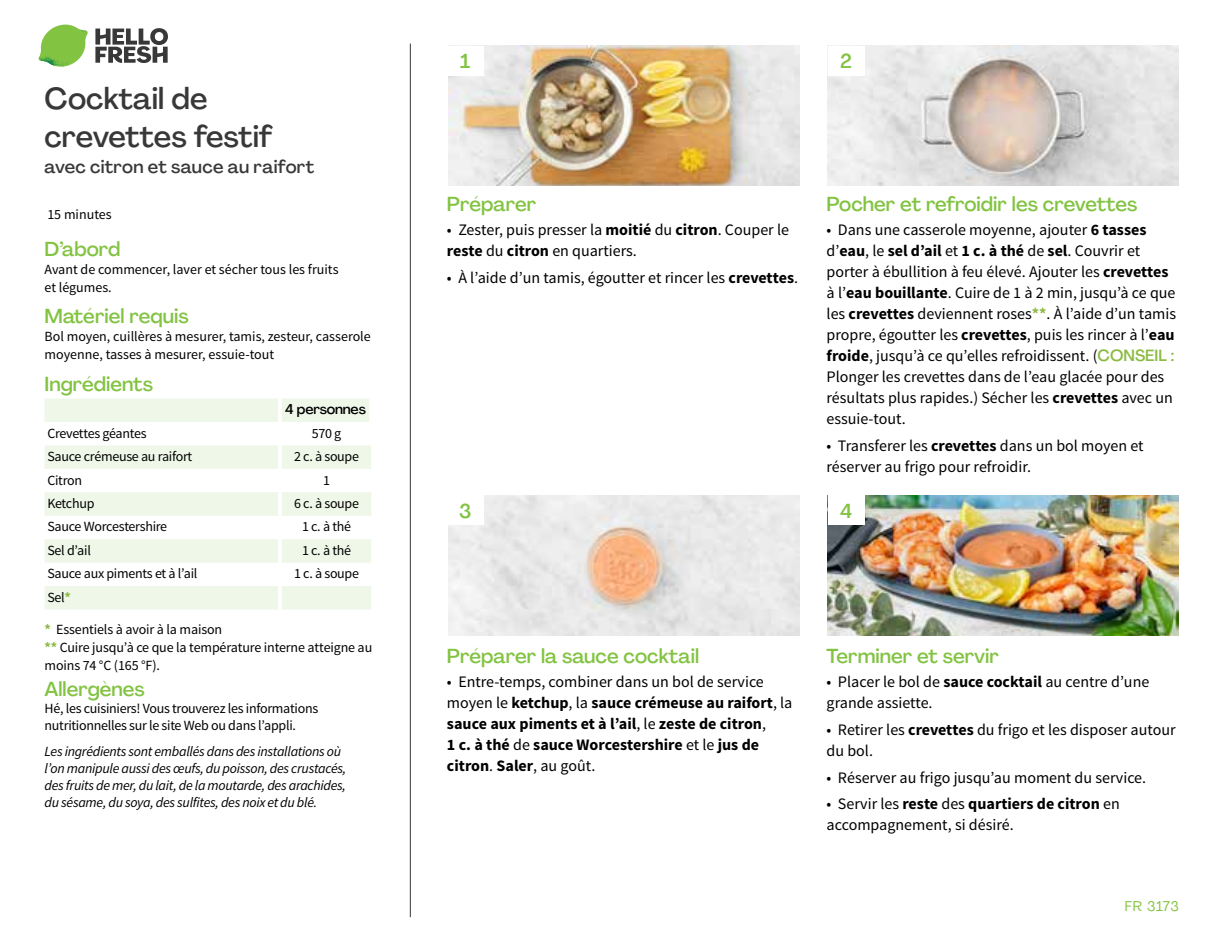
<style>
.page{position:relative;width:1224px;height:936px;background:#fff}
.page>*{position:absolute;margin:0;border:0;box-sizing:border-box;transform-origin:0 0}
.t1{font:500 30px/38px "Agrandir";color:#383839}
.t2{font:500 20px "Agrandir";color:#82c341}
.t3{font:500 18px "Agrandir";letter-spacing:.01em;color:#383839}
.t4{font:16px/21px "Source Sans Pro";color:#000}
.t5{font:700 16px/21px "Source Sans Pro";color:#000}
.t6{font:14px/18px "Source Sans Pro";letter-spacing:-.02em;color:#000}
.t7{font:italic 14px/17px "Source Sans Pro";letter-spacing:-.02em;color:#000}
.t8{font:14px/18px "Source Sans Pro";color:#000}
.t9{font:500 14px "Agrandir";letter-spacing:-.01em;color:#000}
.t10{font:14px "Agrandir";letter-spacing:.04em;color:#82c341}
.s1{font-weight:700;color:#8cba42}
.s2{font-weight:700}
.s3{font-family:"Agrandir";font-weight:500;color:#8cba42}
.s4{font-weight:400}
</style>
<div class="page">
<svg style="left:95px;top:28px;width:73px;height:35px"></svg>
<svg style="left:42px;top:25px;width:44px;height:28px"></svg>
<img style="left:65px;top:25px;width:23px;height:18px">
<img style="left:41px;top:40px;width:42px;height:8px">
<img style="left:39px;top:43px;width:43px;height:24px">
<img style="left:64px;top:48px;width:19px;height:18px">
<hr style="left:410px;top:44px;width:1px;height:873px;background:#383839">
<img style="left:448px;top:46px;width:351px;height:140px">
<img style="left:448px;top:496px;width:351px;height:139px">
<img style="left:828px;top:46px;width:351px;height:140px">
<img style="left:828px;top:496px;width:351px;height:139px">
<div style="left:447px;top:46px;width:37px;height:30px;background:#fff"></div>
<div style="left:447px;top:496px;width:37px;height:29px;background:#fff"></div>
<div style="left:828px;top:46px;width:36px;height:30px;background:#fff"></div>
<div style="left:828px;top:496px;width:36px;height:29px;background:#fff"></div>
<svg style="left:45px;top:399px;width:326px;height:211px;fill:#eff7e8"></svg>
<hr style="left:278px;top:399px;width:4px;height:23px;background:#fff">
<hr style="left:369px;top:399px;width:4px;height:23px;background:#fff">
<hr style="left:278px;top:422px;width:4px;height:23px;background:#fff">
<hr style="left:278px;top:445px;width:4px;height:24px;background:#fff">
<hr style="left:278px;top:469px;width:4px;height:23px;background:#fff">
<hr style="left:278px;top:492px;width:4px;height:24px;background:#fff">
<hr style="left:278px;top:516px;width:4px;height:23px;background:#fff">
<hr style="left:278px;top:539px;width:4px;height:24px;background:#fff">
<hr style="left:278px;top:563px;width:4px;height:23px;background:#fff">
<hr style="left:278px;top:586px;width:4px;height:24px;background:#fff">
<h1 class="t1" style="left:45px;top:79px;width:230px">Cocktail de crevettes festif</h1>
<p class="t3" style="left:45px;top:156px;width:271px">avec citron et sauce au raifort</p>
<p class="t8" style="left:47px;top:206px;width:66px">15 minutes</p>
<p class="t2" style="left:45px;top:237px;width:77px">D’abord</p>
<p class="t8" style="left:45px;top:261px;width:295px">Avant de commencer, laver et sécher tous les fruits et légumes.</p>
<p class="t2" style="left:45px;top:304px;width:146px">Matériel requis</p>
<p class="t8" style="left:45px;top:328px;width:328px">Bol moyen, cuillères à mesurer, tamis, zesteur, casserole moyenne, tasses à mesurer, essuie-tout</p>
<p class="t2" style="left:45px;top:371px;width:110px">Ingrédients</p>
<p class="t9" style="left:285px;top:401px;width:82px">4 personnes</p>
<p class="t6" style="left:47px;top:424px;width:101px">Crevettes géantes</p>
<p class="t6" style="left:312px;top:424px;width:31px">570 g</p>
<p class="t6" style="left:47px;top:448px;width:146px">Sauce crémeuse au raifort</p>
<p class="t6" style="left:294px;top:448px;width:67px">2 c. à soupe</p>
<p class="t6" style="left:47px;top:471px;width:36px">Citron</p>
<p class="t6" style="left:323px;top:471px;width:8px">1</p>
<p class="t6" style="left:47px;top:495px;width:49px">Ketchup</p>
<p class="t6" style="left:294px;top:495px;width:67px">6 c. à soupe</p>
<p class="t6" style="left:47px;top:518px;width:121px">Sauce Worcestershire</p>
<p class="t6" style="left:302px;top:518px;width:51px">1 c. à thé</p>
<p class="t6" style="left:47px;top:541px;width:45px">Sel d’ail</p>
<p class="t6" style="left:302px;top:541px;width:51px">1 c. à thé</p>
<p class="t6" style="left:47px;top:565px;width:152px">Sauce aux piments et à l’ail</p>
<p class="t6" style="left:294px;top:565px;width:67px">1 c. à soupe</p>
<p class="t6" style="left:47px;top:588px;width:25px">Sel<span class="s1">*</span></p>
<p class="t6" style="left:45px;top:621px;width:329px"><span class="s1">*</span> Essentiels à avoir à la maison<br><span class="s1">**</span> Cuire jusqu’à ce que la température interne atteigne au moins 74 °C (165 °F).</p>
<p class="t2" style="left:45px;top:676px;width:102px">Allergènes</p>
<p class="t6" style="left:45px;top:700px;width:275px;line-height:17px">Hé, les cuisiniers! Vous trouverez les informations nutritionnelles sur le site Web ou dans l’appli.</p>
<p class="t7" style="left:45px;top:742px;width:303px">Les ingrédients sont emballés dans des installations où l’on manipule aussi des œufs, du poisson, des crustacés, des fruits de mer, du lait, de la moutarde, des arachides, du sésame, du soya, des sulfites, des noix et du blé.</p>
<p class="t2" style="left:460px;top:49px;width:12px">1</p>
<p class="t2" style="left:840px;top:49px;width:13px">2</p>
<p class="t2" style="left:447px;top:191px;width:91px">Préparer</p>
<p class="t4" style="left:447px;top:219px;width:344px">• Zester, puis presser la <span class="s2">moitié</span> du <span class="s2">citron</span>. Couper le <span class="s2">reste</span> du <span class="s2">citron</span> en quartiers.</p>
<p class="t4" style="left:447px;top:267px;width:353px">• À l’aide d’un tamis, égoutter et rincer les <span class="s2">crevettes</span>.</p>
<p class="t2" style="left:459px;top:499px;width:14px">3</p>
<p class="t2" style="left:827px;top:191px;width:312px">Pocher et refroidir les crevettes</p>
<p class="t4" style="left:827px;top:219px;width:351px">• Dans une casserole moyenne, ajouter <span class="s2">6 tasses </span>d’<span class="s2">eau</span>, le <span class="s2">sel d’ail</span> et <span class="s2">1 c. à thé</span> de <span class="s2">sel</span>. Couvrir et porter à ébullition à feu élevé. Ajouter les <span class="s2">crevettes </span>à l’<span class="s2">eau bouillante</span>. Cuire de 1 à 2 min, jusqu’à ce que les <span class="s2">crevettes</span> deviennent roses<span class="s1">**</span>. À l’aide d’un tamis propre, égoutter les <span class="s2">crevettes</span>, puis les rincer à l’<span class="s2">eau froide</span>, jusqu’à ce qu’elles refroidissent. (<span class="s3">CONSEIL :<br></span>Plonger les crevettes dans de l’eau glacée pour des résultats plus rapides.) Sécher les <span class="s2">crevettes</span> avec un essuie-tout.</p>
<p class="t4" style="left:827px;top:435px;width:318px">• Transferer les <span class="s2">crevettes</span> dans un bol moyen et réserver au frigo pour refroidir.</p>
<p class="t2" style="left:840px;top:499px;width:14px">4</p>
<p class="t2" style="left:447px;top:644px;width:254px">Préparer la sauce cocktail</p>
<p class="t5" style="left:447px;top:672px;width:347px"><span class="s4">• Entre-temps, combiner dans un bol de service moyen le</span> ketchup<span class="s4">, la</span> sauce crémeuse au raifort<span class="s4">, la </span>sauce aux piments et à l’ail<span class="s4">, le</span> zeste de citron<span class="s4">,<br></span>1 c. à thé <span class="s4">de</span> sauce Worcestershire <span class="s4">et le</span> jus de citron<span class="s4">.</span> Saler<span class="s4">, au goût.</span></p>
<p class="t2" style="left:827px;top:644px;width:174px">Terminer et servir</p>
<p class="t4" style="left:827px;top:672px;width:324px">• Placer le bol de <span class="s2">sauce cocktail</span> au centre d’une grande assiette.</p>
<p class="t4" style="left:827px;top:719px;width:351px">• Retirer les <span class="s2">crevettes</span> du frigo et les disposer autour du bol.</p>
<p class="t4" style="left:827px;top:767px;width:321px">• Réserver au frigo jusqu’au moment du service.</p>
<p class="t4" style="left:827px;top:794px;width:295px">• Servir les <span class="s2">reste</span> des <span class="s2">quartiers de citron</span> en accompagnement, si désiré.</p>
<p class="t10" style="left:1125px;top:897px;width:56px">FR 3173</p>
</div>
